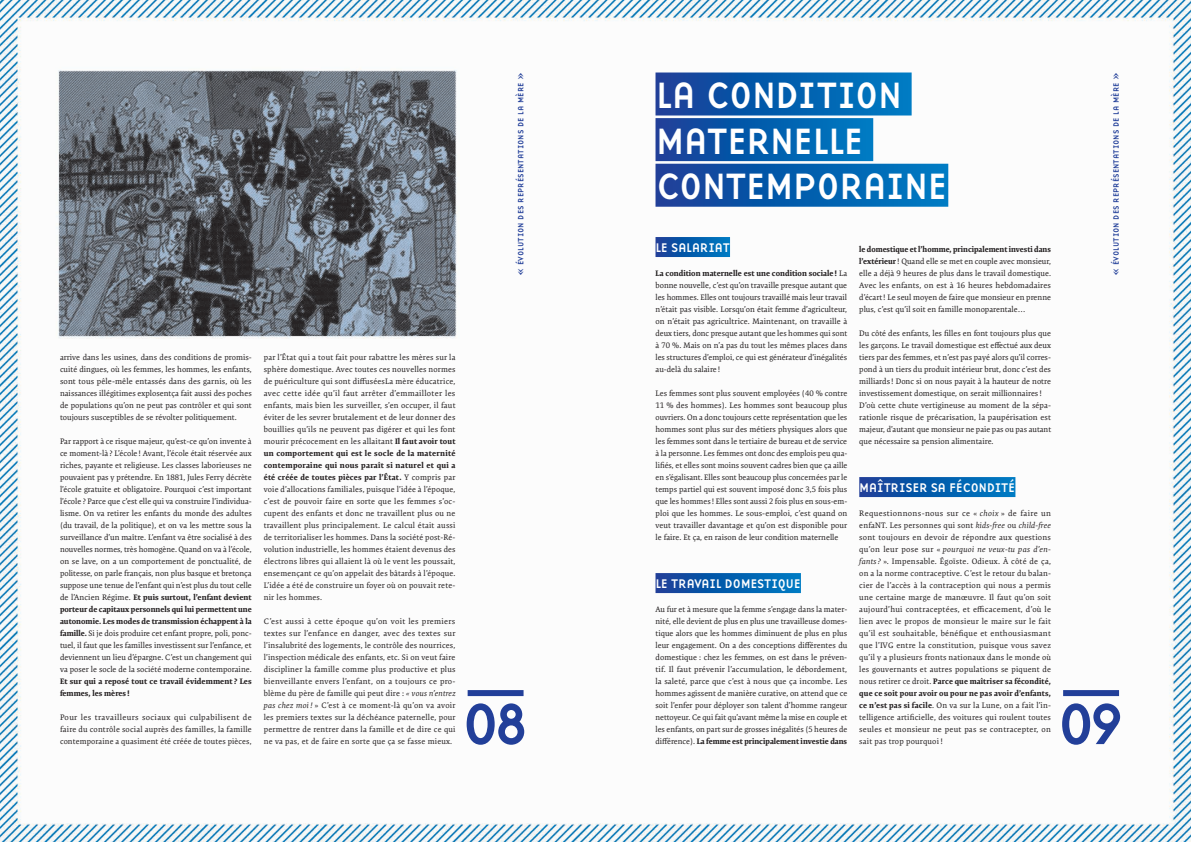
<style>
.page{position:relative;width:1191px;height:842px;background:#fff}
.page>*{position:absolute;margin:0;border:0;box-sizing:border-box;transform-origin:0 0}
.t1{font:60px "Base 9 Sans OT";color:#223f99}
._20-TITRE{font:38px/45.6px "Base 9 Sans OT";letter-spacing:-.05em;color:#fff}
.t2{font:13px "Base 9 Sans OT";letter-spacing:-.035em;color:#fff}
._40-TEXTE-ESP_avant{font:8px/12px "Expo Serif Pro";color:#231f20;text-align:justify}
._40-TEXTE-1re_ligne_sansLettrine{font:8px/12px "Expo Serif Pro";letter-spacing:.005em;color:#231f20;text-align:justify}
._40-TEXTE{font:8px/12px "Expo Serif Pro";color:#231f20;text-align:justify}
.t3{font:8px "Base 9 Sans OT";color:#223f99}
.s1{font-weight:700}
.s2{font-style:italic}
</style>
<div class="page">
<img style="left:0;top:0;width:1191px;height:842px">
<div style="left:655px;top:73px;width:256px;height:43px;background:linear-gradient(to right,#163e97,#007bc2)"></div>
<div style="left:655px;top:118px;width:218px;height:43px;background:linear-gradient(to right,#163e97,#007bc3)"></div>
<div style="left:655px;top:164px;width:293px;height:43px;background:linear-gradient(to right,#163e97,#007cc3)"></div>
<div style="left:655px;top:237px;width:75px;height:20px;background:linear-gradient(to right,#163e97,#007bc2)"></div>
<div style="left:655px;top:573px;width:146px;height:20px;background:linear-gradient(to right,#163e97,#007bc2)"></div>
<div style="left:859px;top:477px;width:156px;height:20px;background:linear-gradient(to right,#163e97,#007bc2)"></div>
<div style="left:467px;top:690px;width:56px;height:6px;background:#223f99"></div>
<div style="left:1063px;top:690px;width:56px;height:6px;background:#223f99"></div>
<p class="_40-TEXTE-1re_ligne_sansLettrine" style="left:60px;top:351px;width:193px">arrive dans les usines, dans des conditions de promis&shy;cuité dingues, où les femmes, les hommes, les enfants, sont tous pêle-mêle entassés dans des garnis, où les naissances illégitimes explosentça fait aussi des poches de populations qu’on ne peut pas contrôler et qui sont toujours susceptibles de se révolter politiquement.</p>
<p class="_40-TEXTE-ESP_avant" style="left:60px;top:435px;width:193px">Par rapport à ce risque majeur, qu’est-ce qu’on invente à ce moment-là ? L’école ! Avant, l’école était réservée aux riches, payante et religieuse. Les classes laborieuses ne pouvaient pas y prétendre. En 1881, Jules Ferry décrète l’école gratuite et obligatoire. Pourquoi c’est important l’école? Parce que c’est elle qui va construire l’individua&shy;lisme. On va retirer les enfants du monde des adultes (du travail, de la politique), et on va les mettre sous la surveillance d’un maître. L’enfant va être socialisé à des nouvelles normes, très homogène. Quand on va à l’école, on se lave, on a un comportement de ponctualité, de politesse, on parle français, non plus basque et bretonça suppose une tenue de l’enfant qui n’est plus du tout celle de l’Ancien Régime. <span class="s1">Et puis surtout, l’enfant devient porteur de capitaux personnels qui lui permettent une autonomie. Les modes de transmission échappent à la famille.</span> Si je dois produire cet enfant propre, poli, ponc&shy;tuel, il faut que les familles investissent sur l’enfance, et deviennent un lieu d’épargne. C’est un changement qui va poser le socle de la société moderne contemporaine.<br><span class="s1">Et sur qui a reposé tout ce travail évidemment ? Les femmes, les mères !</span></p>
<p class="_40-TEXTE-ESP_avant" style="left:60px;top:711px;width:193px">Pour les travailleurs sociaux qui culpabilisent de faire du contrôle social auprès des familles, la famille contemporaine a quasiment été créée de toutes pièces,</p>
<p class="_40-TEXTE-ESP_avant" style="left:264px;top:351px;width:193px">par l’État qui a tout fait pour rabattre les mères sur la sphère domestique. Avec toutes ces nouvelles normes de puériculture qui sont diffuséesLa mère éducatrice, avec cette idée qu’il faut arrêter d’emmailloter les enfants, mais bien les surveiller, s’en occuper, il faut éviter de les sevrer brutalement et de leur donner des bouillies qu’ils ne peuvent pas digérer et qui les font mourir précocement en les allaitant <span class="s1">Il faut avoir tout un comportement qui est le socle de la maternité contemporaine qui nous paraît si naturel et qui a été créée de toutes pièces par l’État.</span> Y compris par voie d’allocations familiales, puisque l’idée à l’époque, c’est de pouvoir faire en sorte que les femmes s’oc&shy;cupent des enfants et donc ne travaillent plus ou ne travaillent plus principalement. Le calcul était aussi de territorialiser les hommes. Dans la société post-Ré&shy;volution industrielle, les hommes étaient devenus des électrons libres qui allaient là où le vent les poussait, ensemençant ce qu’on appelait des bâtards à l’époque.<br>L’idée a été de construire un foyer où on pouvait rete&shy;nir les hommes.</p>
<p class="_40-TEXTE-1re_ligne_sansLettrine" style="left:264px;top:615px;width:193px">C’est aussi à cette époque qu’on voit les premiers textes sur l’enfance en danger, avec des textes sur l’insalubrité des logements, le contrôle des nourrices, l’inspection médicale des enfants, etc. Si on veut faire discipliner la famille comme plus productive et plus bienveillante envers l’enfant, on a toujours ce pro&shy;blème du père de famille qui peut dire : <span class="s2">« vous n’entrez pas chez moi !</span> » C’est à ce moment-là qu’on va avoir les premiers textes sur la déchéance paternelle, pour permettre de rentrer dans la famille et de dire ce qui ne va pas, et de faire en sorte que ça se fasse mieux.</p>
<p class="t3" style="left:516px;top:276px;width:205px;rotate:-90deg">«Évolutiondesreprésentationsdelamère »</p>
<p class="t3" style="left:1111px;top:276px;width:205px;rotate:-90deg">«Évolutiondesreprésentationsdelamère »</p>
<p class="_20-TITRE" style="left:655px;top:73px;width:294px">LA CONDITION<br>MATERNELLE<br>CONTEMPORAINE</p>
<p class="t2" style="left:655px;top:240px;width:76px">LE SALARIAT</p>
<p class="_40-TEXTE-ESP_avant" style="left:655px;top:267px;width:193px"><span class="s1">La condition maternelle est une condition sociale!</span> La bonne nouvelle, c’est qu’on travaille presque autant que les hommes. Elles ont toujours travaillé mais leur travail n’était pas visible. Lorsqu’on était femme d’agriculteur, on n’était pas agricultrice. Maintenant, on travaille à deux tiers, donc presque autant que les hommes qui sont à 70 %. Mais on n’a pas du tout les mêmes places dans les structures d’emploi, ce qui est générateur d’inégalités au-delà du salaire !</p>
<p class="_40-TEXTE-ESP_avant" style="left:655px;top:387px;width:193px">Les femmes sont plus souvent employées (40 % contre 11 % des hommes). Les hommes sont beaucoup plus ouvriers. On a donc toujours cette représentation que les hommes sont plus sur des métiers physiques alors que les femmes sont dans le tertiaire de bureau et de service à la personne. Les femmes ont donc des emplois peu qua&shy;lifiés, et elles sont moins souvent cadres bien que ça aille en s’égalisant. Elles sont beaucoup plus concernées par le temps partiel qui est souvent imposé donc 3,5 fois plus que les hommes ! Elles sont aussi 2 fois plus en sous-em&shy;ploi que les hommes. Le sous-emploi, c’est quand on veut travailler davantage et qu’on est disponible pour le faire. Et ça, en raison de leur condition maternelle</p>
<p class="t2" style="left:655px;top:576px;width:147px">LE TRAVAIL DOMESTIQUE</p>
<p class="_40-TEXTE-ESP_avant" style="left:655px;top:603px;width:193px">Au fur et à mesure que la femme s’engage dans la mater&shy;nité, elle devient de plus en plus une travailleuse domes&shy;tique alors que les hommes diminuent de plus en plus leur engagement. On a des conceptions différentes du domestique : chez les femmes, on est dans le préven&shy;tif. Il faut prévenir l’accumulation, le débordement, la saleté, parce que c’est à nous que ça incombe. Les hommes agissent de manière curative, on attend que ce soit l’enfer pour déployer son talent d’homme rangeur nettoyeur. Ce qui fait qu’avant même la mise en couple et les enfants, on part sur de grosses inégalités (5 heures de différence). <span class="s1">La femme est principalement investie dans</span></p>
<p class="_40-TEXTE-ESP_avant" style="left:859px;top:243px;width:193px"><span class="s1">le domestique et l’homme, principalement investi dans l’extérieur</span> ! Quand elle se met en couple avec monsieur, elle a déjà 9 heures de plus dans le travail domestique.<br>Avec les enfants, on est à 16 heures hebdomadaires d’écart! Le seul moyen de faire que monsieur en prenne plus, c’est qu’il soit en famille monoparentale…</p>
<p class="_40-TEXTE-ESP_avant" style="left:859px;top:327px;width:193px">Du côté des enfants, les filles en font toujours plus que les garçons. Le travail domestique est effectué aux deux tiers par des femmes, et n’est pas payé alors qu’il corres&shy;pond à un tiers du produit intérieur brut, donc c’est des milliards ! Donc si on nous payait à la hauteur de notre investissement domestique, on serait millionnaires !</p>
<p class="_40-TEXTE" style="left:859px;top:399px;width:193px">D’où cette chute vertigineuse au moment de la sépa&shy;rationle risque de précarisation, la paupérisation est majeur, d’autant que monsieur ne paie pas ou pas autant que nécessaire sa pension alimentaire.</p>
<p class="t2" style="left:859px;top:480px;width:158px">MAÎTRISER SA FÉCONDITÉ</p>
<p class="_40-TEXTE-ESP_avant" style="left:859px;top:507px;width:193px">Requestionnons-nous sur ce « <span class="s2">choix</span> » de faire un enfaNT. Les personnes qui sont <span class="s2">kids-free</span> ou <span class="s2">child-free </span>sont toujours en devoir de répondre aux questions qu’on leur pose sur « <span class="s2">pourquoi ne veux-tu pas d’en&shy;fants?</span> ». Impensable. Égoïste. Odieux. À côté de ça, on a la norme contraceptive. C’est le retour du balan&shy;cier de l’accès à la contraception qui nous a permis une certaine marge de manœuvre. Il faut qu’on soit aujourd’hui contraceptées, et efficacement, d’où le lien avec le propos de monsieur le maire sur le fait qu’il est souhaitable, bénéfique et enthousiasmant que l’IVG entre la constitution, puisque vous savez qu’il y a plusieurs fronts nationaux dans le monde où les gouvernants et autres populations se piquent de nous retirer ce droit. <span class="s1">Parce que maîtriser sa fécondité, que ce soit pour avoir ou pour ne pas avoir d’enfants, ce n’est pas si facile</span>. On va sur la Lune, on a fait l’in&shy;telligence artificielle, des voitures qui roulent toutes seules et monsieur ne peut pas se contracepter, on sait pas trop pourquoi !</p>
<h1 class="t1" style="left:460px;top:691px;width:72px">08</h1>
<h1 class="t1" style="left:1056px;top:691px;width:72px">09</h1>
</div>
